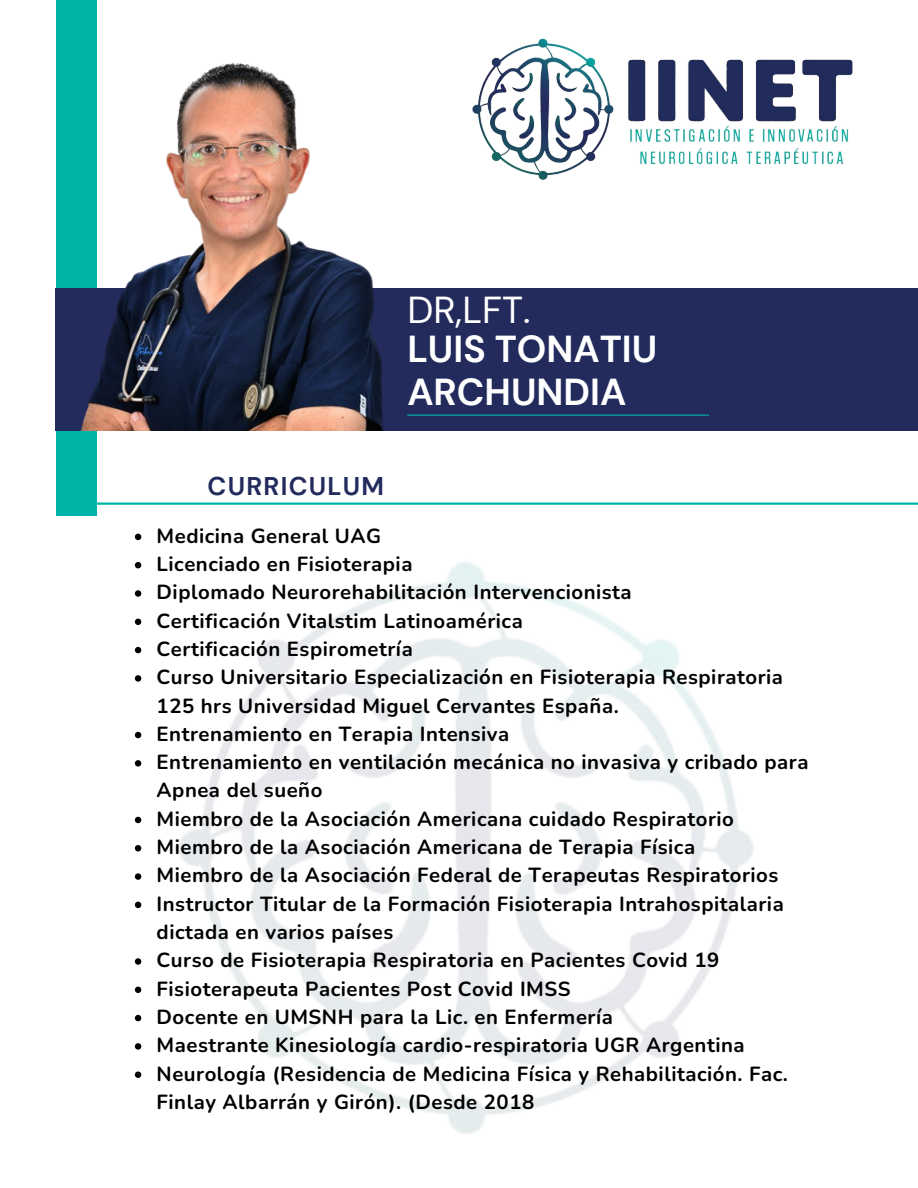
<style>
.page{position:relative;width:918px;height:1188px;background:#fff}
.page>*{position:absolute;margin:0;border:0;box-sizing:border-box;transform-origin:0 0}
.t1{font:700 37.5px/42.8px "DM Sans";color:#fff}
.t2{font:37.5px "DM Sans";color:#fff}
.t3{font:700 25.5px "DM Sans";letter-spacing:.05em;color:#222b5c}
.t4{font:700 20.4px/28.3px "Nunito";letter-spacing:.025em;color:#000}
</style>
<div class="page">
<div style="left:56px;top:0;width:41px;height:516px;background:#00b5a8"></div>
<div style="left:55px;top:288px;width:863px;height:143px;background:#222b5c"></div>
<img style="left:81px;top:62px;width:302px;height:369px">
<hr style="left:407px;top:415px;width:302px;height:1px;background:#00b5a8">
<img style="left:134px;top:533px;width:619px;height:601px">
<hr style="left:76px;top:503px;width:842px;height:2px;background:#00b5a8">
<img style="left:472px;top:38px;width:381px;height:142px">
<svg style="left:135px;top:534px;width:6px;height:6px"></svg>
<svg style="left:135px;top:562px;width:6px;height:6px"></svg>
<svg style="left:135px;top:590px;width:6px;height:7px"></svg>
<svg style="left:135px;top:619px;width:6px;height:6px"></svg>
<svg style="left:135px;top:647px;width:6px;height:6px"></svg>
<svg style="left:135px;top:675px;width:6px;height:7px"></svg>
<svg style="left:135px;top:732px;width:6px;height:6px"></svg>
<svg style="left:135px;top:760px;width:6px;height:7px"></svg>
<svg style="left:135px;top:817px;width:6px;height:6px"></svg>
<svg style="left:135px;top:845px;width:6px;height:6px"></svg>
<svg style="left:135px;top:873px;width:6px;height:7px"></svg>
<svg style="left:135px;top:902px;width:6px;height:6px"></svg>
<svg style="left:135px;top:958px;width:6px;height:7px"></svg>
<svg style="left:135px;top:987px;width:6px;height:6px"></svg>
<svg style="left:135px;top:1015px;width:6px;height:6px"></svg>
<svg style="left:135px;top:1043px;width:6px;height:7px"></svg>
<svg style="left:135px;top:1072px;width:6px;height:6px"></svg>
<p class="t2" style="left:407px;top:286px;width:124px">DR,LFT.</p>
<h2 class="t1" style="left:407px;top:328px;width:251px">LUIS TONATIU<br>ARCHUNDIA</h2>
<h3 class="t3" style="left:208px;top:470px;width:178px">CURRICULUM</h3>
<p class="t4" style="left:157px;top:522px;width:226px">Medicina General UAG</p>
<p class="t4" style="left:157px;top:550px;width:257px">Licenciado en Fisioterapia</p>
<p class="t4" style="left:157px;top:578px;width:477px">Diplomado Neurorehabilitación Intervencionista</p>
<p class="t4" style="left:157px;top:607px;width:368px">Certificación Vitalstim Latinoamérica</p>
<p class="t4" style="left:157px;top:635px;width:258px">Certificación Espirometría</p>
<p class="t4" style="left:157px;top:663px;width:628px">Curso Universitario Especialización en Fisioterapia Respiratoria<br>125 hrs Universidad Miguel Cervantes España.</p>
<p class="t4" style="left:157px;top:720px;width:354px">Entrenamiento en Terapia Intensiva</p>
<p class="t4" style="left:157px;top:748px;width:653px">Entrenamiento en ventilación mecánica no invasiva y cribado para<br>Apnea del sueño</p>
<p class="t4" style="left:157px;top:805px;width:579px">Miembro de la Asociación Americana cuidado Respiratorio</p>
<p class="t4" style="left:157px;top:833px;width:540px">Miembro de la Asociación Americana de Terapia Física</p>
<p class="t4" style="left:157px;top:861px;width:623px">Miembro de la Asociación Federal de Terapeutas Respiratorios</p>
<p class="t4" style="left:157px;top:890px;width:629px">Instructor Titular de la Formación Fisioterapia Intrahospitalaria dictada en varios países</p>
<p class="t4" style="left:157px;top:946px;width:564px">Curso de Fisioterapia Respiratoria en Pacientes Covid 19</p>
<p class="t4" style="left:157px;top:975px;width:416px">Fisioterapeuta Pacientes Post Covid IMSS</p>
<p class="t4" style="left:157px;top:1003px;width:458px">Docente en UMSNH para la Lic. en Enfermería</p>
<p class="t4" style="left:157px;top:1031px;width:590px">Maestrante Kinesiología cardio-respiratoria UGR Argentina</p>
<p class="t4" style="left:157px;top:1060px;width:633px">Neurología (Residencia de Medicina Física y Rehabilitación. Fac.<br>Finlay Albarrán y Girón). (Desde 2018</p>
</div>
